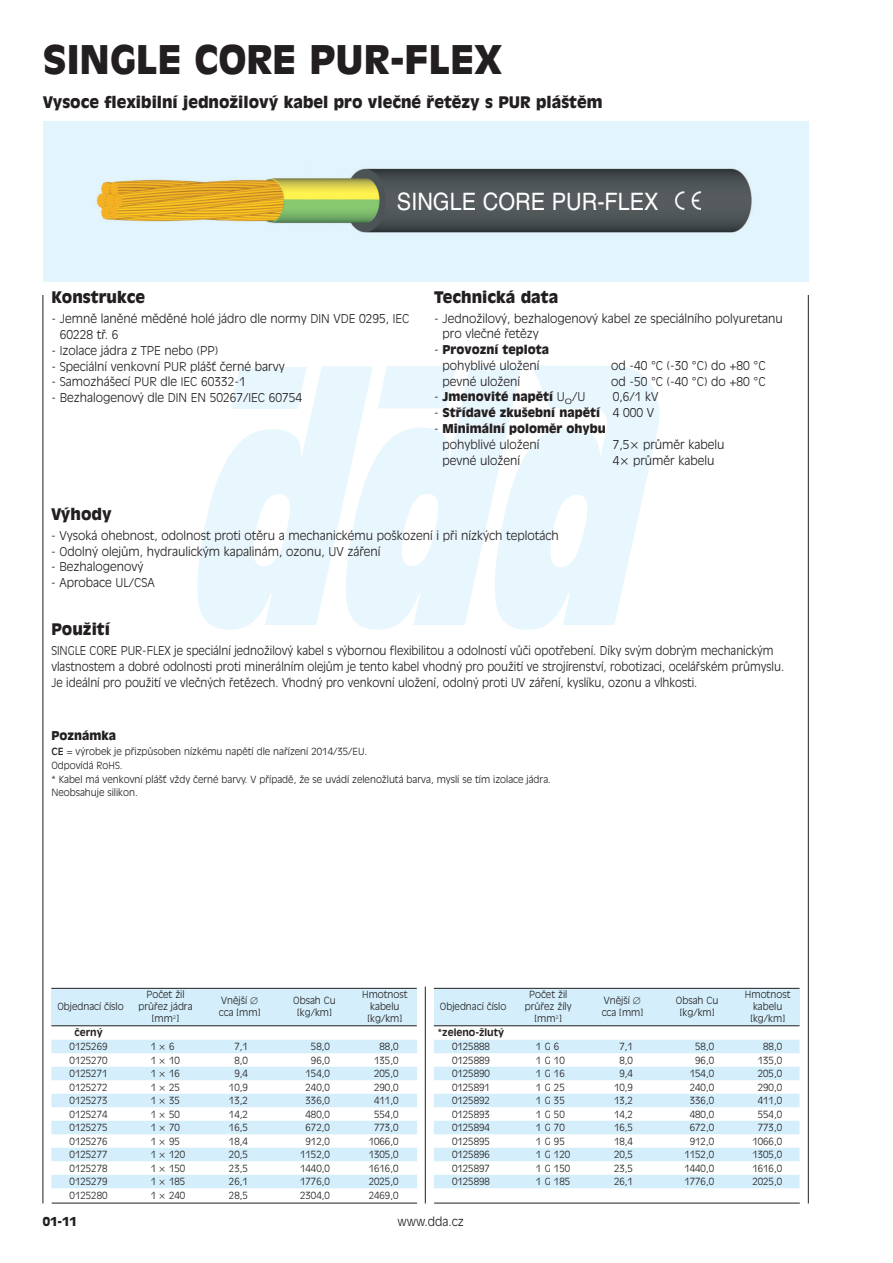
<style>
.page{position:relative;width:893px;height:1263px;background:#fff}
.page>*{position:absolute;margin:0;border:0;box-sizing:border-box;transform-origin:0 0}
.t1{font:900 39px "Antique Olive CE";color:#231f20}
.t2{font:24px "Helvetica CE";color:#fff;scale:.9 1}
.t3{font:900 15.75px "Antique Olive CE";color:#231f20}
.t4{font:300 12px/15.8px "Antique Olive CE";color:#231f20}
.t5{font:300 12px/15.8px "Antique Olive CE";color:#231f20;scale:.95 1}
.t6{font:900 12px/16.5px "Antique Olive CE";color:#231f20}
.t7{font:300 9.75px/13.5px "Antique Olive CE";color:#231f20;text-align:center}
.t8{font:300 9.75px/13.5px "Antique Olive CE";letter-spacing:.305em;color:#231f20}
.t9{font:700 9.75px "Antique Olive CE";color:#231f20}
.s1{font-weight:900}
.s2{font-weight:300}
.s3{font-family:"European Pi Two";font-weight:400}
.s4{font-weight:400}
.s5{font-family:"European Pi Two";font-weight:400;font-size:9px}
</style>
<div class="page">
<svg style="left:521px;top:366px;width:138px;height:264px"></svg>
<svg style="left:373px;top:366px;width:148px;height:264px;fill:#e8f6fd"></svg>
<svg style="left:197px;top:366px;width:176px;height:264px;fill:#e8f6fd"></svg>
<svg style="left:378px;top:366px;width:78px;height:42px;background:#eaf7fd"></svg>
<svg style="left:231px;top:367px;width:76px;height:42px;background:#eaf7fd"></svg>
<img style="left:44px;top:121px;width:764px;height:161px">
<hr style="left:43px;top:295px;width:1px;height:908px;background:#231f20">
<hr style="left:808px;top:295px;width:1px;height:908px;background:#231f20">
<hr style="left:425px;top:986px;width:1px;height:217px;background:#231f20">
<div style="left:51px;top:1040px;width:366px;height:13px;background:#d4effb"></div>
<div style="left:51px;top:1067px;width:366px;height:13px;background:#d4effb"></div>
<div style="left:51px;top:1094px;width:366px;height:13px;background:#d4effb"></div>
<div style="left:51px;top:1121px;width:366px;height:13px;background:#d4effb"></div>
<div style="left:51px;top:1148px;width:366px;height:13px;background:#d4effb"></div>
<div style="left:51px;top:1175px;width:366px;height:13px;background:#d4effb"></div>
<div style="left:51px;top:988px;width:77px;height:37px;background:#d4effb"></div>
<div style="left:128px;top:988px;width:73px;height:37px;background:#d4effb"></div>
<div style="left:276px;top:988px;width:75px;height:37px;background:#d4effb"></div>
<div style="left:351px;top:988px;width:66px;height:37px;background:#d4effb"></div>
<div style="left:434px;top:1040px;width:365px;height:13px;background:#d4effb"></div>
<div style="left:434px;top:1067px;width:365px;height:13px;background:#d4effb"></div>
<div style="left:434px;top:1094px;width:365px;height:13px;background:#d4effb"></div>
<div style="left:434px;top:1121px;width:365px;height:13px;background:#d4effb"></div>
<div style="left:434px;top:1148px;width:365px;height:13px;background:#d4effb"></div>
<div style="left:434px;top:1175px;width:365px;height:13px;background:#d4effb"></div>
<div style="left:434px;top:988px;width:76px;height:37px;background:#d4effb"></div>
<div style="left:510px;top:988px;width:74px;height:37px;background:#d4effb"></div>
<div style="left:584px;top:988px;width:75px;height:37px;background:#d4effb"></div>
<div style="left:659px;top:988px;width:75px;height:37px;background:#d4effb"></div>
<div style="left:734px;top:988px;width:66px;height:37px;background:#d4effb"></div>
<hr style="left:52px;top:1203px;width:365px;height:1px;background:#231f20">
<hr style="left:434px;top:1203px;width:366px;height:1px;background:#231f20">
<div style="left:201px;top:988px;width:75px;height:37px;background:#d4effb"></div>
<hr style="left:51px;top:988px;width:366px;height:1px;background:#231f20">
<hr style="left:434px;top:1025px;width:365px;height:1px;background:#231f20">
<hr style="left:434px;top:988px;width:365px;height:1px;background:#231f20">
<hr style="left:51px;top:1025px;width:366px;height:1px;background:#231f20">
<h1 class="t1" style="left:43px;top:45px;width:461px">SINGLE CORE PUR-FLEX</h1>
<h3 class="t3" style="left:43px;top:96px;width:561px">Vysoce flexibilní jednoÏilov˘ kabel pro vleãné fietûzy s PUR plá‰tûm</h3>
<h2 class="t2" style="left:397px;top:193px;width:292px">SINGLE CORE PUR-FLEX</h2>
<h3 class="t3" style="left:51px;top:291px;width:95px">Konstrukce</h3>
<p class="t4" style="left:60px;top:312px;width:351px;text-indent:-8px">- Jemnû lanûné mûdûné holé jádro dle normy DIN VDE 0295, IEC<br>60228 tfi. 6</p>
<p class="t4" style="left:51px;top:344px;width:168px">- Izolace jádra z TPE nebo (PP)</p>
<p class="t4" style="left:51px;top:359px;width:235px">- Speciální venkovní PUR plá‰È ãerné barvy</p>
<p class="t4" style="left:51px;top:375px;width:196px">- Samozhá‰ecí PUR dle IEC 60332-1</p>
<p class="t4" style="left:51px;top:391px;width:252px">- Bezhalogenov˘ dle DIN EN 50267/IEC 60754</p>
<h3 class="t3" style="left:434px;top:291px;width:126px">Technická data</h3>
<p class="t4" style="left:443px;top:311px;width:342px;text-indent:-8px">- JednoÏilov˘, bezhalogenov˘ kabel ze speciálního polyuretanu pro vleãné fietûzy</p>
<p class="t4" style="left:434px;top:343px;width:117px;text-align:center">- <span class="s1">Provozní teplota </span>pohyblivé uloÏení</p>
<p class="t4" style="left:611px;top:359px;width:156px">od -40 °C (-30 °C) do +80 °C</p>
<p class="t4" style="left:443px;top:374px;width:79px">pevné uloÏení</p>
<p class="t4" style="left:611px;top:374px;width:156px">od -50 °C (-40 °C) do +80 °C</p>
<p class="t6" style="left:434px;top:390px;width:153px"><span class="s2">-</span> Jmenovité napûtí <span class="s2">U</span><sub>o</sub><span class="s2">/U</span></p>
<p class="t4" style="left:613px;top:390px;width:47px">0,6/1 kV</p>
<p class="t6" style="left:434px;top:406px;width:221px"><span class="s2">-</span> Stfiídavé zku‰ební napûtí <span class="s2">4 000 V</span></p>
<p class="t6" style="left:443px;top:421px;width:165px;text-indent:-8px"><span class="s2">-</span> Minimální polomûr ohybu <span class="s2">pohyblivé uloÏení</span></p>
<p class="t4" style="left:613px;top:438px;width:113px">7,5<span class="s3">-</span> prÛmûr kabelu</p>
<p class="t4" style="left:443px;top:454px;width:79px">pevné uloÏení</p>
<p class="t4" style="left:613px;top:454px;width:103px">4<span class="s3">-</span> prÛmûr kabelu</p>
<h3 class="t3" style="left:51px;top:509px;width:62px">V˘hody</h3>
<p class="t4" style="left:51px;top:529px;width:509px">- Vysoká ohebnost, odolnost proti otûru a mechanickému po‰kození i pfii nízk˘ch teplotách</p>
<p class="t4" style="left:51px;top:544px;width:331px">- Odoln˘ olejÛm, hydraulick˘m kapalinám, ozonu, UV záfiení</p>
<p class="t4" style="left:51px;top:560px;width:94px">- Bezhalogenov˘</p>
<p class="t4" style="left:51px;top:576px;width:105px">- Aprobace UL/CSA</p>
<h3 class="t3" style="left:51px;top:623px;width:60px">PouÏití</h3>
<p class="t5" style="left:51px;top:644px;width:773px">SINGLE CORE PUR-FLEX je speciální jednoÏilov˘ kabel s v˘bornou flexibilitou a odolností vÛãi opotfiebení. Díky sv˘m dobr˘m mechanick˘m vlastnostem a dobré odolnosti proti minerálním olejÛm je tento kabel vhodn˘ pro pouÏití ve strojírenství, robotizaci, oceláfiském prÛmyslu.<br>Je ideální pro pouÏití ve vleãn˘ch fietûzech. Vhodn˘ pro venkovní uloÏení, odoln˘ proti UV záfiení, kyslíku, ozonu a vlhkosti.</p>
<p class="t6" style="left:51px;top:728px;width:66px">Poznámka</p>
<p class="t7" style="left:51px;top:746px;width:501px;text-align:left"><span class="s4">CE</span> = v˘robek je pfiizpÛsoben nízkému napûtí dle nafiízení 2014/35/EU.<br>Odpovídá RoHS.<br>* Kabel má venkovní plá‰È vÏdy ãerné barvy. V pfiípadû, Ïe se uvádí zelenoÏlutá barva, myslí se tím izolace jádra.<br>Neobsahuje silikon.</p>
<p class="t7" style="left:57px;top:1001px;width:68px">Objednací ãíslo</p>
<p class="t7" style="left:138px;top:989px;width:56px;line-height:12px">Poãet Ïil prÛfiez jádra [mm<sup>2</sup>]</p>
<p class="t7" style="left:293px;top:995px;width:44px;line-height:12px">Obsah Cu [kg/km]</p>
<p class="t7" style="left:362px;top:989px;width:47px;line-height:12px">Hmotnost kabelu [kg/km]</p>
<p class="t7" style="left:219px;top:995px;width:43px;line-height:12px;text-align:left">Vnûj‰í ∅ cca [mm]</p>
<p class="t7" style="left:440px;top:1001px;width:68px">Objednací ãíslo</p>
<p class="t7" style="left:525px;top:989px;width:48px;line-height:12px">Poãet Ïil prÛfiez Ïíly [mm<sup>2</sup>]</p>
<p class="t7" style="left:602px;top:995px;width:43px;line-height:12px;text-align:left">Vnûj‰í ∅ cca [mm]</p>
<p class="t7" style="left:676px;top:995px;width:44px;line-height:12px">Obsah Cu [kg/km]</p>
<p class="t7" style="left:745px;top:989px;width:47px;line-height:12px">Hmotnost kabelu [kg/km]</p>
<p class="t9" style="left:75px;top:1029px;width:30px">ãern˘</p>
<p class="t7" style="left:70px;top:1040px;width:39px;text-align:justify">0125269<br>0125270<br>0125271<br>0125272<br>0125273<br>0125274<br>0125275<br>0125276<br>0125277<br>0125278<br>0125279<br>0125280</p>
<p class="t7" style="left:151px;top:1040px;width:36px;text-align:left">1<span class="s5">-</span>6<br>1<span class="s5">-</span>10<br>1<span class="s5">-</span>16<br>1<span class="s5">-</span>25<br>1<span class="s5">-</span>35<br>1<span class="s5">-</span>50<br>1<span class="s5">-</span>70<br>1<span class="s5">-</span>95<br>1 <span class="s5">-</span> 120<br>1 <span class="s5">-</span> 150<br>1 <span class="s5">-</span> 185<br>1 <span class="s5">-</span> 240</p>
<p class="t7" style="left:229px;top:1040px;width:20px">7,1<br>8,0<br>9,4<br>10,9<br>13,2<br>14,2<br>16,5<br>18,4<br>20,5<br>23,5<br>26,1<br>28,5</p>
<p class="t7" style="left:300px;top:1040px;width:31px;text-align:right">58,0<br>96,0<br>154,0<br>240,0<br>336,0<br>480,0<br>672,0<br>912,0<br>1152,0<br>1440,0<br>1776,0<br>2304,0</p>
<p class="t7" style="left:369px;top:1040px;width:31px;text-align:right">88,0<br>135,0<br>205,0<br>290,0<br>411,0<br>554,0<br>773,0<br>1066,0<br>1305,0<br>1616,0<br>2025,0<br>2469,0</p>
<p class="t9" style="left:438px;top:1029px;width:68px">*zeleno-Ïlut˘</p>
<p class="t7" style="left:452px;top:1040px;width:39px;text-align:justify">0125888<br>0125889<br>0125890<br>0125891<br>0125892<br>0125893<br>0125894<br>0125895<br>0125896<br>0125897<br>0125898</p>
<p class="t8" style="left:536px;top:1040px;width:36px">1G6<br>1G10<br>1G16<br>1G25<br>1G35<br>1G50<br>1G70<br>1G95<br>1 G 120<br>1 G 150<br>1 G 185</p>
<p class="t7" style="left:614px;top:1040px;width:20px">7,1<br>8,0<br>9,4<br>10,9<br>13,2<br>14,2<br>16,5<br>18,4<br>20,5<br>23,5<br>26,1</p>
<p class="t7" style="left:684px;top:1040px;width:31px;text-align:right">58,0<br>96,0<br>154,0<br>240,0<br>336,0<br>480,0<br>672,0<br>912,0<br>1152,0<br>1440,0<br>1776,0</p>
<p class="t7" style="left:752px;top:1040px;width:31px;text-align:right">88,0<br>135,0<br>205,0<br>290,0<br>411,0<br>554,0<br>773,0<br>1066,0<br>1305,0<br>1616,0<br>2025,0</p>
<p class="t6" style="left:43px;top:1214px;width:36px">01-11</p>
<p class="t4" style="left:397px;top:1214px;width:68px">www.dda.cz</p>
</div>
